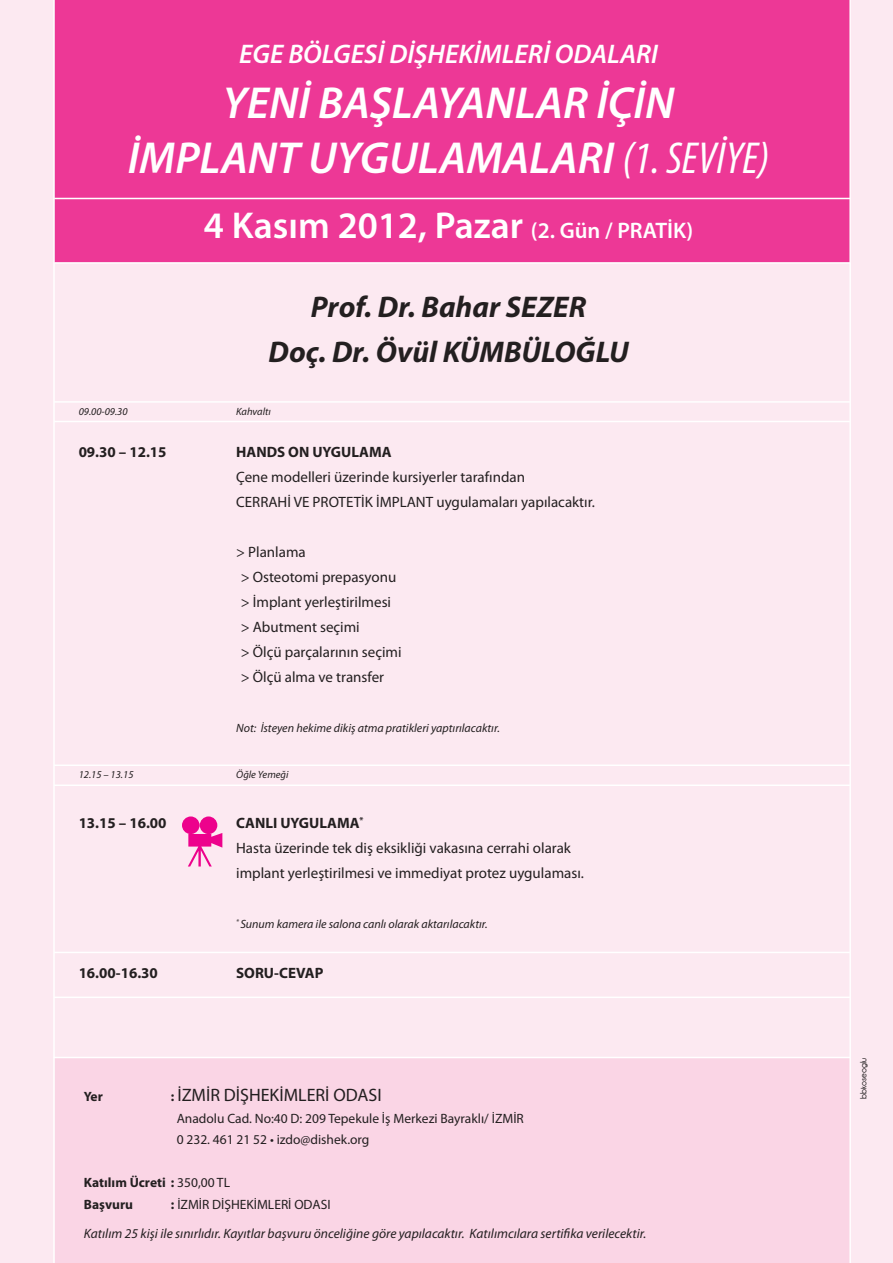
<style>
.page{position:relative;width:893px;height:1263px;background:#fce9f1}
.page>*{position:absolute;margin:0;border:0;box-sizing:border-box;transform-origin:0 0}
.t1{font:italic 600 45px "Myriad Pro";color:#fff}
.Body_3{font:600 37.5px "Myriad Pro";color:#fff}
.Body_3-2{font:italic 700 30px "Myriad Pro";color:#231f20}
.t2{font:italic 600 27px "Myriad Pro";color:#fff}
.t3{font:18px "Myriad Pro";color:#231f20}
.t4{font:15px "Myriad Pro";color:#231f20}
.t5{font:700 15px "Myriad Pro";color:#231f20}
.t6{font:italic 13.5px "Myriad Pro";color:#231f20}
.t7{font:13.5px "Myriad Pro";color:#231f20}
.t8{font:700 13.5px "Myriad Pro";color:#231f20}
.t9{font:italic 12px "Myriad Pro";color:#231f20}
.t10{font:italic 10.5px "Myriad Pro";color:#231f20}
.t11{font:700 9px "Champagne&Limousines";color:#231f20}
.s1{font-weight:400;font-stretch:condensed}
.s2{font-size:22.5px}
.s3{font-weight:700;font-size:13.5px}
.s4{font-weight:400}
.s5{font-weight:700}
</style>
<div class="page">
<div style="left:54px;top:0;width:796px;height:262px;background:#ed3896"></div>
<div style="left:54px;top:1057px;width:796px;height:206px;background:#fad5e5"></div>
<hr style="left:54px;top:198px;width:796px;height:1px;background:#fff">
<hr style="left:54px;top:262px;width:796px;height:2px;background:#fff">
<hr style="left:54px;top:1057px;width:797px;height:1px;background:#fff">
<hr style="left:54px;top:952px;width:796px;height:1px;background:#fff">
<hr style="left:54px;top:996px;width:796px;height:2px;background:#fff">
<hr style="left:54px;top:784px;width:796px;height:2px;background:#fff">
<hr style="left:54px;top:764px;width:796px;height:2px;background:#fff">
<hr style="left:54px;top:421px;width:796px;height:1px;background:#fff">
<hr style="left:54px;top:401px;width:796px;height:2px;background:#fff">
<hr style="left:849px;top:0;width:2px;height:1263px;background:#fff">
<hr style="left:53px;top:0;width:2px;height:1263px;background:#fff">
<svg style="left:182px;top:816px;width:40px;height:50px"></svg>
<p class="t2" style="left:239px;top:37px;width:421px">EGE BÖLGESİ DİŞHEKİMLERİ ODALARI</p>
<p class="t1" style="left:223px;top:74px;width:453px">YENİ BAŞLAYANLAR İÇİN</p>
<p class="t1" style="left:128px;top:129px;width:643px">İMPLANT UYGULAMALARI <span class="s1">(1. SEVİYE)</span></p>
<p class="Body_3" style="left:204px;top:201px;width:491px">4 Kasım 2012, Pazar <span class="s2">(2. Gün / PRATİK)</span></p>
<p class="Body_3-2" style="left:311px;top:288px;width:277px">Prof. Dr. Bahar SEZER</p>
<p class="Body_3-2" style="left:268px;top:333px;width:362px">Doç. Dr. Övül KÜMBÜLOĞLU</p>
<p class="t10" style="left:79px;top:405px;width:50px">09.00-09.30</p>
<p class="t10" style="left:236px;top:405px;width:36px">Kahvaltı</p>
<p class="t5" style="left:79px;top:442px;width:89px">09.30 – 12.15</p>
<p class="t5" style="left:236px;top:442px;width:157px">HANDS ON UYGULAMA</p>
<p class="t4" style="left:236px;top:468px;width:290px">Çene modelleri üzerinde kursiyerler tarafından</p>
<p class="t4" style="left:236px;top:493px;width:360px">CERRAHİ VE PROTETİK İMPLANT uygulamaları yapılacaktır.</p>
<p class="t4" style="left:236px;top:543px;width:71px">&gt; Planlama</p>
<p class="t4" style="left:241px;top:568px;width:157px">&gt; Osteotomi prepasyonu</p>
<p class="t4" style="left:241px;top:593px;width:152px">&gt; İmplant yerleştirilmesi</p>
<p class="t4" style="left:241px;top:618px;width:121px">&gt; Abutment seçimi</p>
<p class="t4" style="left:241px;top:643px;width:162px">&gt; Ölçü parçalarının seçimi</p>
<p class="t4" style="left:241px;top:668px;width:145px">&gt; Ölçü alma ve transfer</p>
<p class="t9" style="left:236px;top:721px;width:265px">Not: İsteyen hekime dikiş atma pratikleri yaptırılacaktır.</p>
<p class="t10" style="left:79px;top:768px;width:56px">12.15 – 13.15</p>
<p class="t10" style="left:236px;top:768px;width:54px">Öğle Yemeği</p>
<p class="t5" style="left:79px;top:813px;width:89px">13.15 – 16.00</p>
<p class="t5" style="left:236px;top:813px;width:129px">CANLI UYGULAMA<sup>*</sup></p>
<p class="t4" style="left:236px;top:839px;width:336px">Hasta üzerinde tek diş eksikliği vakasına cerrahi olarak</p>
<p class="t4" style="left:236px;top:864px;width:349px">implant yerleştirilmesi ve immediyat protez uygulaması.</p>
<p class="t9" style="left:236px;top:917px;width:253px"><sup>*</sup> Sunum kamera ile salona canlı olarak aktarılacaktır.</p>
<p class="t5" style="left:79px;top:963px;width:81px">16.00-16.30</p>
<p class="t5" style="left:236px;top:963px;width:89px">SORU-CEVAP</p>
<p class="t8" style="left:84px;top:1088px;width:20px">Yer</p>
<p class="t3" style="left:171px;top:1084px;width:212px"><span class="s3">:</span> İZMİR DİŞHEKİMLERİ ODASI</p>
<p class="t7" style="left:177px;top:1110px;width:349px">Anadolu Cad. No:40 D: 209 Tepekule İş Merkezi Bayraklı/ İZMİR</p>
<p class="t7" style="left:177px;top:1131px;width:194px">0 232. 461 21 52 • izdo@dishek.org</p>
<p class="t8" style="left:84px;top:1174px;width:148px">Katılım Ücreti : <span class="s4">350,00 TL</span></p>
<p class="t8" style="left:84px;top:1195px;width:51px">Başvuru</p>
<p class="t7" style="left:171px;top:1196px;width:161px"><span class="s5">:</span> İZMİR DİŞHEKİMLERİ ODASI</p>
<p class="t6" style="left:84px;top:1225px;width:564px">Katılım 25 kişi ile sınırlıdır. Kayıtlar başvuru önceliğine göre yapılacaktır. Katılımcılara sertifika verilecektir.</p>
<p class="t11" style="left:858px;top:1099px;width:43px;rotate:-90deg">bbkoseoglu</p>
</div>
